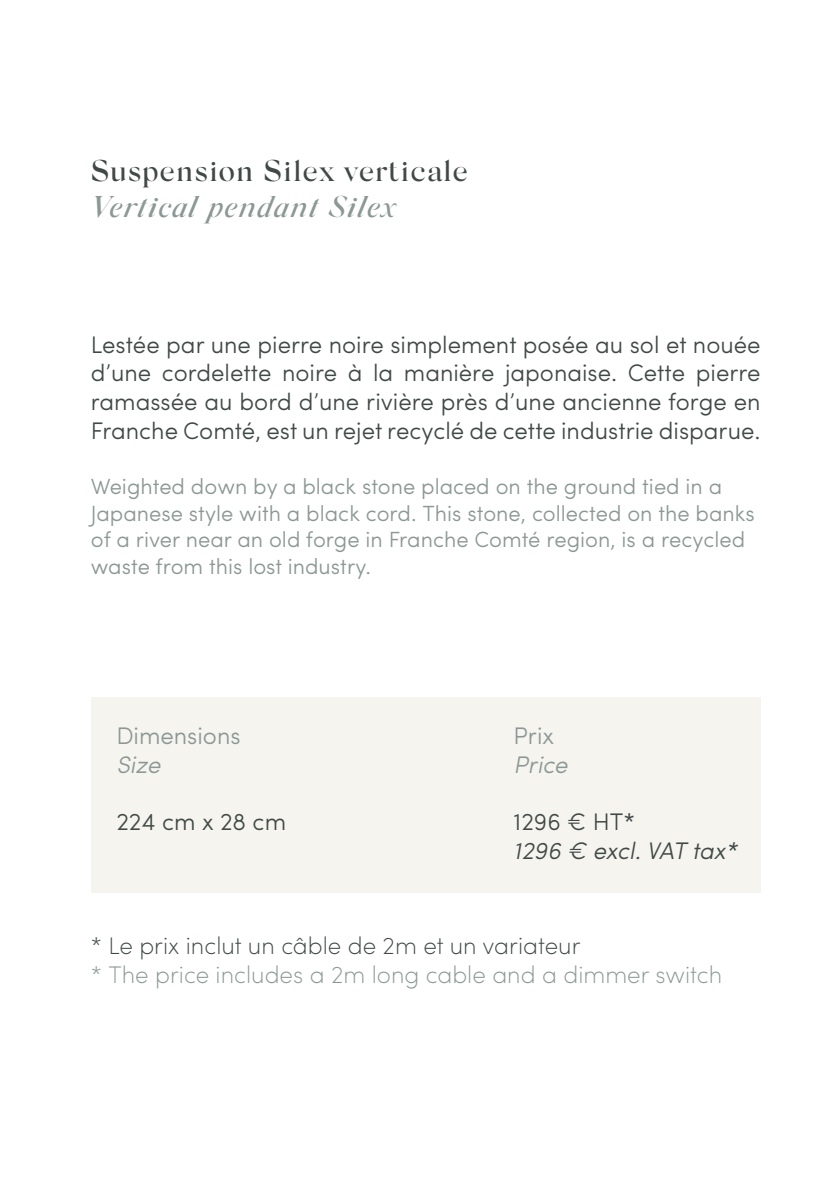
<style>
.page{position:relative;width:840px;height:1191px;background:#fff}
.page>*{position:absolute;margin:0;border:0;box-sizing:border-box;transform-origin:0 0}
.t1{font:500 30px "Silk Serif";letter-spacing:.03em;color:#404945}
.t2{font:italic 500 30px "Silk Serif";letter-spacing:.025em;color:#8b9895}
.t3{font:300 24px/28.8px "Sofia Pro";color:#404945;text-align:justify}
.t4{font:200 24px "Sofia Pro";color:#8b9895}
.t5{font:200 24px "Sofia Pro";color:#404945}
.t6{font:italic 300 24px "Sofia Pro";letter-spacing:-.005em;color:#404945}
.t7{font:300 24px "Sofia Pro";color:#8b9895}
.t8{font:italic 300 24px "Sofia Pro";letter-spacing:-.005em;color:#8b9895}
.t9{font:300 22px/26.4px "Sofia Pro";color:#8b9895}
</style>
<div class="page">
<div style="left:91px;top:697px;width:669px;height:196px;background:#f5f4ef"></div>
<p class="t1" style="left:91px;top:153px;width:378px">Suspension Silex verticale</p>
<p class="t2" style="left:91px;top:189px;width:306px">Vertical pendant Silex</p>
<p class="t3" style="left:91px;top:328px;width:671px">Lestée par une pierre noire simplement posée au sol et nouée d’une cordelette noire à la manière japonaise. Cette pierre ramassée au bord d’une rivière près d’une ancienne forge en Franche Comté, est un rejet recyclé de cette industrie disparue.</p>
<p class="t9" style="left:91px;top:472px;width:665px">Weighted down by a black stone placed on the ground tied in a Japanese style with a black cord. This stone, collected on the banks of a river near an old forge in Franche Comté region, is a recycled waste from this lost industry.</p>
<p class="t7" style="left:116px;top:718px;width:126px">Dimensions</p>
<p class="t8" style="left:116px;top:746px;width:46px">Size</p>
<p class="t3" style="left:116px;top:806px;width:171px">224 cm x 28 cm</p>
<p class="t7" style="left:513px;top:718px;width:42px">Prix</p>
<p class="t8" style="left:513px;top:746px;width:55px">Price</p>
<p class="t3" style="left:513px;top:806px;width:123px">1296 € HT*</p>
<p class="t6" style="left:513px;top:833px;width:225px">1296 € excl. VAT tax*</p>
<p class="t5" style="left:91px;top:928px;width:491px">* Le prix inclut un câble de 2m et un variateur</p>
<p class="t4" style="left:91px;top:957px;width:632px">* The price includes a 2m long cable and a dimmer switch</p>
</div>
